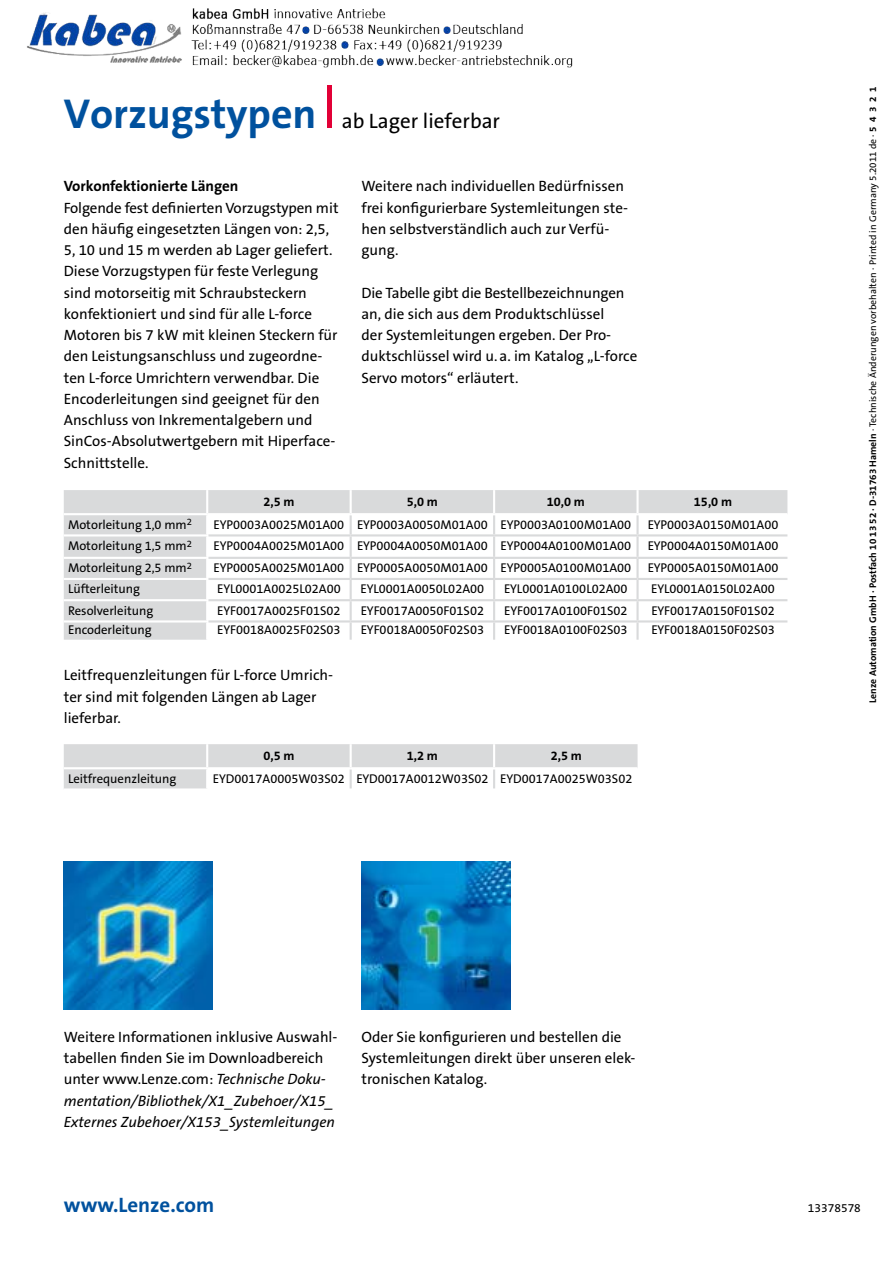
<style>
.page{position:relative;width:893px;height:1263px;background:#fff}
.page>*{position:absolute;margin:0;border:0;box-sizing:border-box;transform-origin:0 0}
.t1{font:21px "The Sans B5 Plain";color:#000}
.t2{font:700 21px "The Sans B7";color:#00519e}
.t3{font:15px/21.3px "The Sans B5 Plain";color:#000}
.t4{font:700 15px "The Sans B7";color:#000}
.t5{font:12.75px "The Sans B5 Plain";color:#000}
.t6{font:700 12.75px "The Sans B7";color:#000}
.t7{font:12px "The Sans B5 Plain";color:#000}
.t8{font:9.75px "The Sans B5 Plain";color:#000}
.s1{font-family:"The Sans B7";font-weight:700;font-size:42px;color:#00519e}
.s2{font-family:"The Sans B7";font-weight:700}
.s3{font-style:italic}
</style>
<div class="page">
<svg style="left:208px;top:490px;width:579px;height:150px"></svg>
<svg style="left:350px;top:515px;width:2px;height:19px"></svg>
<svg style="left:493px;top:515px;width:2px;height:19px"></svg>
<hr style="left:208px;top:534px;width:143px;height:2px;background:#d9dadb">
<hr style="left:351px;top:534px;width:143px;height:2px;background:#d9dadb">
<hr style="left:350px;top:536px;width:2px;height:21px;background:#d9dadb">
<hr style="left:494px;top:534px;width:144px;height:2px;background:#d9dadb">
<hr style="left:493px;top:536px;width:2px;height:21px;background:#d9dadb">
<hr style="left:208px;top:557px;width:143px;height:2px;background:#d9dadb">
<hr style="left:351px;top:557px;width:143px;height:2px;background:#d9dadb">
<hr style="left:494px;top:557px;width:144px;height:2px;background:#d9dadb">
<hr style="left:208px;top:578px;width:143px;height:2px;background:#d9dadb">
<hr style="left:351px;top:578px;width:143px;height:2px;background:#d9dadb">
<hr style="left:494px;top:578px;width:144px;height:2px;background:#d9dadb">
<hr style="left:208px;top:599px;width:143px;height:2px;background:#d9dadb">
<hr style="left:351px;top:599px;width:143px;height:2px;background:#d9dadb">
<hr style="left:494px;top:599px;width:144px;height:2px;background:#d9dadb">
<hr style="left:208px;top:620px;width:143px;height:2px;background:#d9dadb">
<hr style="left:351px;top:620px;width:143px;height:2px;background:#d9dadb">
<hr style="left:494px;top:620px;width:144px;height:2px;background:#d9dadb">
<hr style="left:636px;top:515px;width:3px;height:19px;background:#d9dadb">
<hr style="left:638px;top:534px;width:149px;height:2px;background:#d9dadb">
<hr style="left:636px;top:536px;width:3px;height:21px;background:#d9dadb">
<hr style="left:638px;top:557px;width:149px;height:2px;background:#d9dadb">
<hr style="left:636px;top:559px;width:3px;height:19px;background:#d9dadb">
<hr style="left:638px;top:578px;width:149px;height:2px;background:#d9dadb">
<hr style="left:636px;top:580px;width:3px;height:19px;background:#d9dadb">
<hr style="left:638px;top:599px;width:149px;height:2px;background:#d9dadb">
<hr style="left:636px;top:601px;width:3px;height:19px;background:#d9dadb">
<hr style="left:638px;top:620px;width:149px;height:2px;background:#d9dadb">
<svg style="left:64px;top:490px;width:143px;height:150px;background:#dcdcdd"></svg>
<hr style="left:206px;top:490px;width:2px;height:23px;background:#fff">
<hr style="left:350px;top:490px;width:2px;height:23px;background:#fff">
<hr style="left:493px;top:490px;width:2px;height:23px;background:#fff">
<hr style="left:636px;top:490px;width:3px;height:23px;background:#fff">
<hr style="left:64px;top:513px;width:143px;height:2px;background:#fff">
<hr style="left:207px;top:513px;width:144px;height:2px;background:#fff">
<hr style="left:351px;top:513px;width:143px;height:2px;background:#fff">
<hr style="left:494px;top:513px;width:144px;height:2px;background:#fff">
<hr style="left:638px;top:513px;width:149px;height:2px;background:#fff">
<hr style="left:636px;top:622px;width:3px;height:18px;background:#d9dadb">
<svg style="left:493px;top:559px;width:2px;height:81px"></svg>
<svg style="left:350px;top:559px;width:2px;height:81px"></svg>
<svg style="left:64px;top:744px;width:574px;height:45px"></svg>
<hr style="left:64px;top:788px;width:144px;height:2px;background:#fff">
<hr style="left:206px;top:744px;width:2px;height:23px;background:#fff">
<hr style="left:350px;top:744px;width:2px;height:23px;background:#fff">
<hr style="left:493px;top:744px;width:2px;height:23px;background:#fff">
<hr style="left:64px;top:767px;width:143px;height:2px;background:#fff">
<hr style="left:207px;top:767px;width:144px;height:2px;background:#fff">
<hr style="left:351px;top:767px;width:143px;height:2px;background:#fff">
<hr style="left:494px;top:767px;width:144px;height:2px;background:#fff">
<hr style="left:327px;top:85px;width:4px;height:43px;background:#e20036">
<img style="left:64px;top:861px;width:149px;height:149px">
<img style="left:361px;top:861px;width:149px;height:149px">
<img style="left:27px;top:8px;width:546px;height:60px">
<h1 class="t1" style="left:64px;top:110px;width:438px"><span class="s1">Vorzugstypen</span> ab Lager lieferbar</h1>
<p class="t8" style="left:868px;top:703px;width:618px;rotate:-90deg"><span class="s2">Lenze Automation GmbH · Postfach 10 13 52 · D-31763 Hameln</span> · Technische Änderungen vorbehalten · Printed in Germany 5.2011 de · <span class="s2">5 4 3 2 1</span></p>
<p class="t3" style="left:361px;top:176px;width:268px">Weitere nach individuellen Bedürfnissen frei konfigurierbare Systemleitungen ste&shy;hen selbstverständlich auch zur Verfü&shy;gung.</p>
<p class="t3" style="left:361px;top:282px;width:277px">Die Tabelle gibt die Bestellbezeichnungen an, die sich aus dem Produktschlüssel<br>der Systemleitungen ergeben. Der Pro&shy;duktschlüssel wird u.a. im Katalog „L-force Servo motors“ erläutert.</p>
<p class="t4" style="left:64px;top:178px;width:176px">Vorkonfektionierte Längen</p>
<p class="t3" style="left:64px;top:197px;width:276px">Folgende fest definierten Vorzugstypen mit den häufig eingesetzten Längen von: 2,5, 5, 10 und 15 m werden ab Lager geliefert.<br>Diese Vorzugstypen für feste Verlegung sind motorseitig mit Schraubsteckern konfektioniert und sind für alle L-force Motoren bis 7 kW mit kleinen Steckern für den Leistungsanschluss und zugeordne&shy;ten L-force Umrichtern verwendbar. Die Encoderleitungen sind geeignet für den Anschluss von Inkrementalgebern und SinCos-Absolutwertgebern mit Hiperface-Schnittstelle.</p>
<p class="t6" style="left:263px;top:495px;width:33px">2,5 m</p>
<p class="t6" style="left:407px;top:495px;width:33px">5,0 m</p>
<p class="t6" style="left:547px;top:495px;width:40px">10,0 m</p>
<p class="t6" style="left:694px;top:495px;width:40px">15,0 m</p>
<p class="t5" style="left:68px;top:518px;width:126px">Motorleitung 1,0 mm<sup>2</sup></p>
<p class="t5" style="left:214px;top:518px;width:419px">EYP0003A0025M01A00 EYP0003A0050M01A00 EYP0003A0100M01A00</p>
<p class="t5" style="left:648px;top:518px;width:132px">EYP0003A0150M01A00</p>
<p class="t5" style="left:68px;top:539px;width:126px">Motorleitung 1,5 mm<sup>2</sup></p>
<p class="t5" style="left:214px;top:539px;width:419px">EYP0004A0025M01A00 EYP0004A0050M01A00 EYP0004A0100M01A00</p>
<p class="t5" style="left:648px;top:539px;width:132px">EYP0004A0150M01A00</p>
<p class="t5" style="left:68px;top:561px;width:126px">Motorleitung 2,5 mm<sup>2</sup></p>
<p class="t5" style="left:214px;top:561px;width:419px">EYP0005A0025M01A00 EYP0005A0050M01A00 EYP0005A0100M01A00</p>
<p class="t5" style="left:648px;top:561px;width:132px">EYP0005A0150M01A00</p>
<p class="t5" style="left:68px;top:582px;width:74px">Lüfterleitung</p>
<p class="t5" style="left:217px;top:582px;width:125px">EYL0001A0025L02A00</p>
<p class="t5" style="left:361px;top:582px;width:125px">EYL0001A0050L02A00</p>
<p class="t5" style="left:504px;top:582px;width:125px">EYL0001A0100L02A00</p>
<p class="t5" style="left:651px;top:582px;width:125px">EYL0001A0150L02A00</p>
<p class="t5" style="left:68px;top:604px;width:87px">Resolverleitung</p>
<p class="t5" style="left:217px;top:604px;width:125px">EYF0017A0025F01S02</p>
<p class="t5" style="left:361px;top:604px;width:125px">EYF0017A0050F01S02</p>
<p class="t5" style="left:504px;top:604px;width:125px">EYF0017A0100F01S02</p>
<p class="t5" style="left:651px;top:604px;width:125px">EYF0017A0150F01S02</p>
<p class="t5" style="left:68px;top:623px;width:85px">Encoderleitung</p>
<p class="t5" style="left:217px;top:623px;width:125px">EYF0018A0025F02S03</p>
<p class="t5" style="left:361px;top:623px;width:125px">EYF0018A0050F02S03</p>
<p class="t5" style="left:504px;top:623px;width:125px">EYF0018A0100F02S03</p>
<p class="t5" style="left:651px;top:623px;width:125px">EYF0018A0150F02S03</p>
<p class="t3" style="left:64px;top:665px;width:271px">Leitfrequenzleitungen für L-force Umrich&shy;ter sind mit folgenden Längen ab Lager lieferbar.</p>
<p class="t6" style="left:263px;top:749px;width:33px">0,5 m</p>
<p class="t6" style="left:407px;top:749px;width:33px">1,2 m</p>
<p class="t6" style="left:551px;top:749px;width:33px">2,5 m</p>
<p class="t5" style="left:68px;top:772px;width:110px">Leitfrequenzleitung</p>
<p class="t5" style="left:213px;top:772px;width:421px">EYD0017A0005W03S02 EYD0017A0012W03S02 EYD0017A0025W03S02</p>
<p class="t3" style="left:64px;top:1026px;width:275px">Weitere Informationen inklusive Auswahl&shy;tabellen finden Sie im Downloadbereich unter www.Lenze.com: <span class="s3">Technische Doku&shy;mentation/Bibliothek/X1_Zubehoer/X15_ Externes Zubehoer/X153_Systemleitungen</span></p>
<p class="t3" style="left:361px;top:1026px;width:276px">Oder Sie konfigurieren und bestellen die<br>Systemleitungen direkt über unseren elek&shy;tronischen Katalog.</p>
<h1 class="t2" style="left:64px;top:1194px;width:152px">www.Lenze.com</h1>
<p class="t7" style="left:808px;top:1202px;width:54px">13378578</p>
</div>
